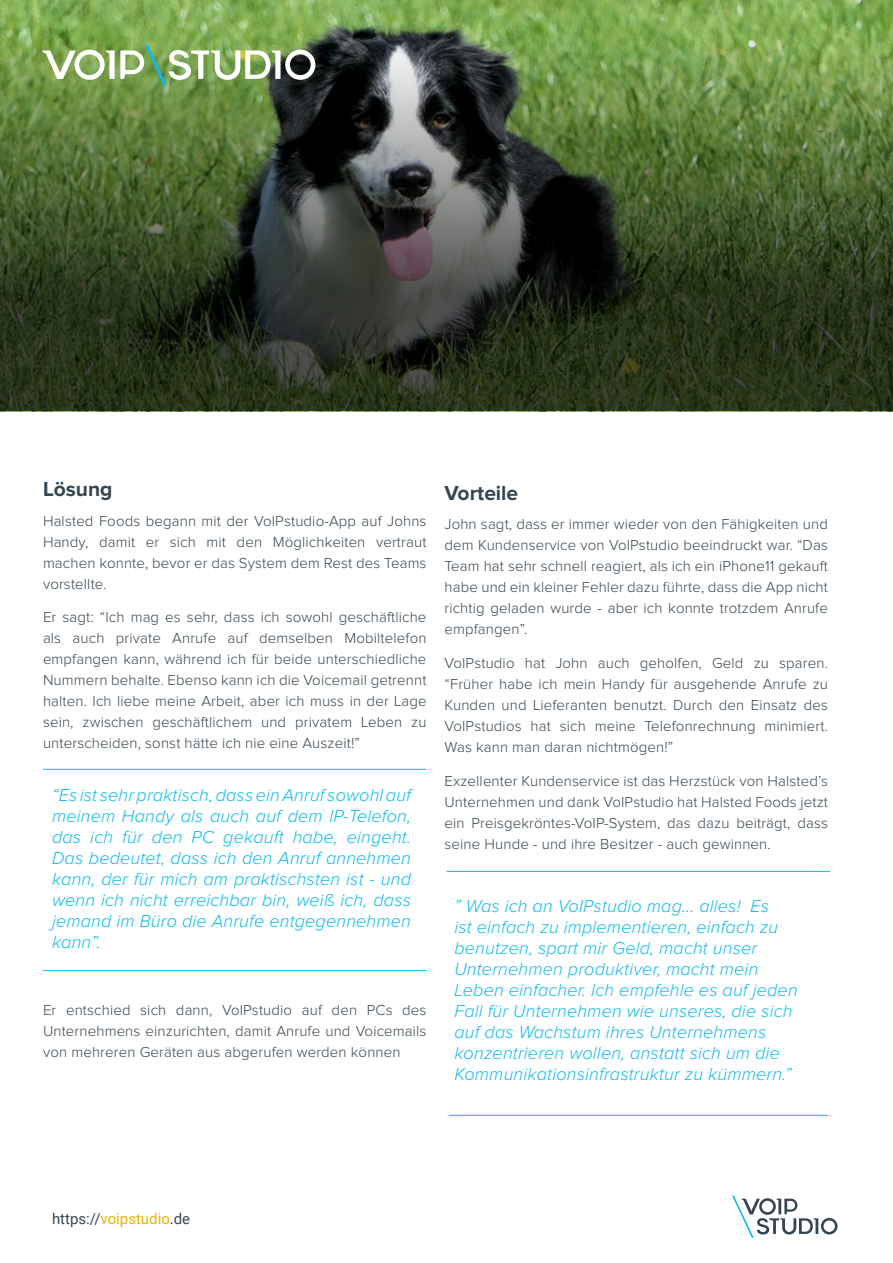
<style>
.page{position:relative;width:893px;height:1263px;background:#fff}
.page>*{position:absolute;margin:0;border:0;box-sizing:border-box;transform-origin:0 0}
.t1{font:700 21px "Proxima Nova";color:#364651}
.t2{font:italic 300 18px/21px "Proxima Nova";letter-spacing:.01em;color:#11baee}
.t3{font:italic 300 18px/21px "Proxima Nova";letter-spacing:.01em;color:#0bbbef;text-align:justify}
.t4{font:300 15px/21px "Proxima Nova";letter-spacing:.01em;color:#364651;text-align:justify}
.t5{font:15px "Roboto";color:#364651}
.s1{color:#e9b400}
</style>
<div class="page">
<svg style="left:0;top:0;width:893px;height:411px;background:#435630"></svg>
<svg style="left:732px;top:1196px;width:105px;height:42px"></svg>
<hr style="left:43px;top:769px;width:383px;height:1px;background:#0bbbef">
<hr style="left:43px;top:970px;width:383px;height:1px;background:#0bbbef">
<hr style="left:446px;top:871px;width:384px;height:1px;background:#0bbbef">
<hr style="left:449px;top:1115px;width:379px;height:1px;background:#0bbbef">
<svg style="left:43px;top:45px;width:272px;height:40px"></svg>
<h1 class="t1" style="left:43px;top:479px;width:71px">Lösung</h1>
<p class="t4" style="left:43px;top:511px;width:385px">Halsted Foods begann mit der VoIPstudio-App auf Johns Handy, damit er sich mit den Möglichkeiten vertraut machen konnte, bevor er das System dem Rest des Teams vorstellte.</p>
<p class="t4" style="left:43px;top:607px;width:385px">Er sagt: “Ich mag es sehr, dass ich sowohl geschäftliche als auch private Anrufe auf demselben Mobiltelefon empfangen kann, während ich für beide unterschiedliche Nummern behalte. Ebenso kann ich die Voicemail getrennt halten. Ich liebe meine Arbeit, aber ich muss in der Lage sein, zwischen geschäftlichem und privatem Leben zu unterscheiden, sonst hätte ich nie eine Auszeit!”</p>
<p class="t3" style="left:52px;top:785px;width:361px">“Es ist sehr praktisch, dass ein Anruf sowohl auf meinem Handy als auch auf dem IP-Telefon, das ich für den PC gekauft habe, eingeht.<br>Das bedeutet, dass ich den Anruf annehmen kann, der für mich am praktischsten ist - und wenn ich nicht erreichbar bin, weiß ich, dass jemand im Büro die Anrufe entgegennehmen kann”.</p>
<p class="t4" style="left:43px;top:1000px;width:385px">Er entschied sich dann, VoIPstudio auf den PCs des Unternehmens einzurichten, damit Anrufe und Voicemails von mehreren Geräten aus abgerufen werden können</p>
<h1 class="t1" style="left:444px;top:483px;width:75px">Vorteile</h1>
<p class="t4" style="left:444px;top:514px;width:385px">John sagt, dass er immer wieder von den Fähigkeiten und dem Kundenservice von VoIPstudio beeindruckt war. “Das Team hat sehr schnell reagiert, als ich ein iPhone11 gekauft habe und ein kleiner Fehler dazu führte, dass die App nicht richtig geladen wurde - aber ich konnte trotzdem Anrufe empfangen”.</p>
<p class="t4" style="left:444px;top:653px;width:385px">VoIPstudio hat John auch geholfen, Geld zu sparen. “Früher habe ich mein Handy für ausgehende Anrufe zu Kunden und Lieferanten benutzt. Durch den Einsatz des VoIPstudios hat sich meine Telefonrechnung minimiert.<br>Was kann man daran nichtmögen!”</p>
<p class="t4" style="left:444px;top:771px;width:385px">Exzellenter Kundenservice ist das Herzstück von Halsted’s Unternehmen und dank VoIPstudio hat Halsted Foods jetzt ein Preisgekröntes-VoIP-System, das dazu beiträgt, dass seine Hunde - und ihre Besitzer - auch gewinnen.</p>
<p class="t2" style="left:454px;top:896px;width:345px">” Was ich an VoIPstudio mag... alles! Es<br>ist einfach zu implementieren, einfach zu benutzen, spart mir Geld, macht unser Unternehmen produktiver, macht mein Leben einfacher. Ich empfehle es auf jeden Fall für Unternehmen wie unseres, die sich auf das Wachstum ihres Unternehmens konzentrieren wollen, anstatt sich um die Kommunikationsinfrastruktur zu kümmern.”</p>
<p class="t5" style="left:52px;top:1208px;width:140px">https://<span class="s1">voipstudio</span>.de</p>
</div>
